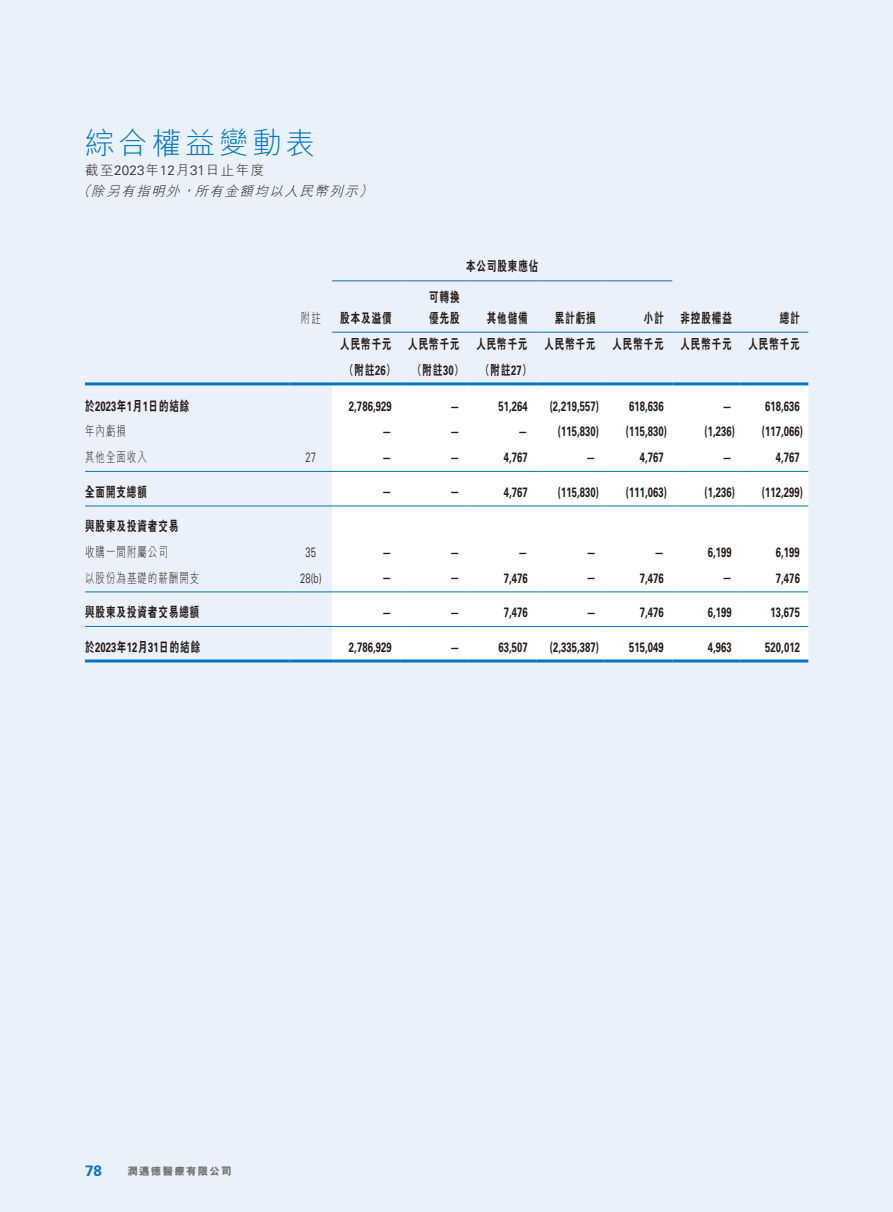
<style>
.page{position:relative;width:893px;height:1212px;background:#eaf1fa}
.page>*{position:absolute;margin:0;border:0;box-sizing:border-box;transform-origin:0 0}
.t1{font:300 30px "M Hei HK";letter-spacing:.115em;color:#0075c1}
.t2{font:700 15px "Univers";color:#0075c1}
.t3{font:700 13.5px "Univers";letter-spacing:.01em;color:#231916;scale:.7 1}
.t4{font:800 13.5px/21px "C Hei 2 HK";letter-spacing:.11em;color:#231916;scale:.7 1}
.t5{font:italic 300 13.5px/21px "M Hei HK";color:#231916}
.t6{font:300 13.5px "M Hei HK";letter-spacing:.11em;color:#231916;scale:.7 1}
.t7{font:300 13.5px "Univers";color:#231916;scale:.7 1}
.t8{font:800 10.5px "M Hei HK";letter-spacing:.115em;color:#727272}
.s1{font-style:normal}
.s2{font-family:"Univers";font-style:normal}
.s3{font-family:"Univers";font-weight:700}
.s4{font-family:"C Hei 2 HK";font-weight:800}
</style>
<div class="page">
<div style="left:332px;top:385px;width:476px;height:274px;background:#fff"></div>
<hr style="left:85px;top:382px;width:205px;height:3px;background:#0075c1">
<hr style="left:290px;top:382px;width:42px;height:3px;background:#0075c1">
<hr style="left:332px;top:382px;width:68px;height:3px;background:#0075c1">
<hr style="left:400px;top:382px;width:68px;height:3px;background:#0075c1">
<hr style="left:468px;top:382px;width:68px;height:3px;background:#0075c1">
<hr style="left:536px;top:382px;width:68px;height:3px;background:#0075c1">
<hr style="left:604px;top:382px;width:68px;height:3px;background:#0075c1">
<hr style="left:672px;top:382px;width:68px;height:3px;background:#0075c1">
<hr style="left:740px;top:382px;width:68px;height:3px;background:#0075c1">
<hr style="left:85px;top:659px;width:205px;height:3px;background:#0075c1">
<hr style="left:290px;top:659px;width:42px;height:3px;background:#0075c1">
<hr style="left:332px;top:659px;width:68px;height:3px;background:#0075c1">
<hr style="left:400px;top:659px;width:68px;height:3px;background:#0075c1">
<hr style="left:468px;top:659px;width:68px;height:3px;background:#0075c1">
<hr style="left:536px;top:659px;width:68px;height:3px;background:#0075c1">
<hr style="left:604px;top:659px;width:68px;height:3px;background:#0075c1">
<hr style="left:672px;top:659px;width:68px;height:3px;background:#0075c1">
<hr style="left:740px;top:659px;width:68px;height:3px;background:#0075c1">
<hr style="left:85px;top:471px;width:205px;height:1px;background:#0075c1">
<hr style="left:290px;top:471px;width:42px;height:1px;background:#0075c1">
<hr style="left:332px;top:471px;width:68px;height:1px;background:#0075c1">
<hr style="left:400px;top:471px;width:68px;height:1px;background:#0075c1">
<hr style="left:468px;top:471px;width:68px;height:1px;background:#0075c1">
<hr style="left:536px;top:471px;width:68px;height:1px;background:#0075c1">
<hr style="left:604px;top:471px;width:68px;height:1px;background:#0075c1">
<hr style="left:672px;top:471px;width:68px;height:1px;background:#0075c1">
<hr style="left:740px;top:471px;width:68px;height:1px;background:#0075c1">
<hr style="left:85px;top:506px;width:205px;height:1px;background:#0075c1">
<hr style="left:290px;top:506px;width:42px;height:1px;background:#0075c1">
<hr style="left:332px;top:506px;width:68px;height:1px;background:#0075c1">
<hr style="left:400px;top:506px;width:68px;height:1px;background:#0075c1">
<hr style="left:468px;top:506px;width:68px;height:1px;background:#0075c1">
<hr style="left:536px;top:506px;width:68px;height:1px;background:#0075c1">
<hr style="left:604px;top:506px;width:68px;height:1px;background:#0075c1">
<hr style="left:672px;top:506px;width:68px;height:1px;background:#0075c1">
<hr style="left:740px;top:506px;width:68px;height:1px;background:#0075c1">
<hr style="left:85px;top:591px;width:205px;height:1px;background:#0075c1">
<hr style="left:290px;top:591px;width:42px;height:1px;background:#0075c1">
<hr style="left:332px;top:591px;width:68px;height:1px;background:#0075c1">
<hr style="left:400px;top:591px;width:68px;height:1px;background:#0075c1">
<hr style="left:468px;top:591px;width:68px;height:1px;background:#0075c1">
<hr style="left:536px;top:591px;width:68px;height:1px;background:#0075c1">
<hr style="left:604px;top:591px;width:68px;height:1px;background:#0075c1">
<hr style="left:672px;top:591px;width:68px;height:1px;background:#0075c1">
<hr style="left:740px;top:591px;width:68px;height:1px;background:#0075c1">
<hr style="left:85px;top:626px;width:205px;height:1px;background:#0075c1">
<hr style="left:290px;top:626px;width:42px;height:1px;background:#0075c1">
<hr style="left:332px;top:626px;width:68px;height:1px;background:#0075c1">
<hr style="left:400px;top:626px;width:68px;height:1px;background:#0075c1">
<hr style="left:468px;top:626px;width:68px;height:1px;background:#0075c1">
<hr style="left:536px;top:626px;width:68px;height:1px;background:#0075c1">
<hr style="left:604px;top:626px;width:68px;height:1px;background:#0075c1">
<hr style="left:672px;top:626px;width:68px;height:1px;background:#0075c1">
<hr style="left:740px;top:626px;width:68px;height:1px;background:#0075c1">
<hr style="left:332px;top:332px;width:68px;height:1px;background:#0075c1">
<hr style="left:400px;top:332px;width:68px;height:1px;background:#0075c1">
<hr style="left:468px;top:332px;width:68px;height:1px;background:#0075c1">
<hr style="left:536px;top:332px;width:68px;height:1px;background:#0075c1">
<hr style="left:604px;top:332px;width:68px;height:1px;background:#0075c1">
<hr style="left:672px;top:332px;width:68px;height:1px;background:#0075c1">
<hr style="left:740px;top:332px;width:68px;height:1px;background:#0075c1">
<hr style="left:332px;top:280px;width:68px;height:1px;background:#0075c1">
<hr style="left:400px;top:280px;width:68px;height:1px;background:#0075c1">
<hr style="left:468px;top:280px;width:68px;height:1px;background:#0075c1">
<hr style="left:536px;top:280px;width:68px;height:1px;background:#0075c1">
<hr style="left:604px;top:280px;width:68px;height:1px;background:#0075c1">
<h1 class="t1" style="left:85px;top:122px;width:232px">綜合權益變動表</h1>
<p class="t5" style="left:77px;top:159px;width:302px;text-indent:8px"><span class="s1">截至</span><span class="s2">2023</span><span class="s1">年</span><span class="s2">12</span><span class="s1">月</span><span class="s2">31</span><span class="s1">日止年度<br></span>（除另有指明外，所有金額均以人民幣列示）</p>
<p class="t4" style="left:466px;top:256px;width:105px">本公司股東應佔</p>
<p class="t4" style="left:429px;top:286px;width:45px">可轉換優先股</p>
<p class="t4" style="left:487px;top:307px;width:60px">其他儲備</p>
<p class="t4" style="left:555px;top:307px;width:60px">累計虧損</p>
<p class="t4" style="left:644px;top:307px;width:127px">小計 非控股權益</p>
<p class="t4" style="left:780px;top:307px;width:30px">總計</p>
<p class="t4" style="left:340px;top:333px;width:658px">人民幣千元 人民幣千元 人民幣千元 人民幣千元 人民幣千元 人民幣千元 人民幣千元</p>
<p class="t4" style="left:345px;top:359px;width:74px">（附註<span class="s3">26</span>）</p>
<p class="t4" style="left:413px;top:359px;width:74px">（附註<span class="s3">30</span>）</p>
<p class="t4" style="left:481px;top:359px;width:74px">（附註<span class="s3">27</span>）</p>
<p class="t6" style="left:301px;top:308px;width:30px">附註</p>
<p class="t4" style="left:340px;top:307px;width:75px">股本及溢價</p>
<p class="t4" style="left:85px;top:395px;width:151px">於<span class="s3">2023</span>年<span class="s3">1</span>月<span class="s3">1</span>日的結餘</p>
<p class="t3" style="left:349px;top:398px;width:63px">2,786,929</p>
<p class="t3" style="left:450px;top:398px;width:15px">—</p>
<p class="t3" style="left:498px;top:398px;width:43px">51,264</p>
<p class="t3" style="left:550px;top:398px;width:72px">(2,219,557)</p>
<p class="t3" style="left:629px;top:398px;width:51px">618,636</p>
<p class="t3" style="left:722px;top:398px;width:15px">—</p>
<p class="t3" style="left:765px;top:398px;width:51px">618,636</p>
<p class="t6" style="left:85px;top:422px;width:60px">年內虧損</p>
<p class="t3" style="left:382px;top:423px;width:15px">—</p>
<p class="t3" style="left:450px;top:423px;width:15px">—</p>
<p class="t3" style="left:518px;top:424px;width:117px">— (115,830)</p>
<p class="t3" style="left:626px;top:424px;width:60px">(115,830)</p>
<p class="t3" style="left:704px;top:424px;width:45px">(1,236)</p>
<p class="t3" style="left:762px;top:424px;width:60px">(117,066)</p>
<p class="t6" style="left:85px;top:448px;width:90px">其他全面收入</p>
<p class="t7" style="left:306px;top:449px;width:17px">27</p>
<p class="t3" style="left:382px;top:449px;width:15px">—</p>
<p class="t3" style="left:450px;top:449px;width:15px">—</p>
<p class="t3" style="left:504px;top:449px;width:36px">4,767</p>
<p class="t3" style="left:586px;top:449px;width:15px">—</p>
<p class="t3" style="left:640px;top:449px;width:36px">4,767</p>
<p class="t3" style="left:722px;top:449px;width:15px">—</p>
<p class="t3" style="left:776px;top:449px;width:36px">4,767</p>
<p class="t4" style="left:85px;top:481px;width:90px">全面開支總額</p>
<p class="t3" style="left:382px;top:484px;width:15px">—</p>
<p class="t3" style="left:450px;top:484px;width:15px">—</p>
<p class="t3" style="left:504px;top:484px;width:36px">4,767</p>
<p class="t3" style="left:558px;top:484px;width:60px">(115,830)</p>
<p class="t3" style="left:626px;top:484px;width:60px">(111,063)</p>
<p class="t3" style="left:705px;top:484px;width:45px">(1,236)</p>
<p class="t3" style="left:762px;top:484px;width:60px">(112,299)</p>
<p class="t4" style="left:85px;top:516px;width:135px">與股東及投資者交易</p>
<p class="t6" style="left:85px;top:542px;width:120px">收購一間附屬公司</p>
<p class="t7" style="left:306px;top:544px;width:17px">35</p>
<p class="t3" style="left:382px;top:544px;width:15px">—</p>
<p class="t3" style="left:450px;top:544px;width:15px">—</p>
<p class="t3" style="left:518px;top:544px;width:15px">—</p>
<p class="t3" style="left:586px;top:544px;width:15px">—</p>
<p class="t3" style="left:654px;top:544px;width:15px">—</p>
<p class="t3" style="left:708px;top:544px;width:36px">6,199</p>
<p class="t3" style="left:776px;top:544px;width:36px">6,199</p>
<p class="t6" style="left:85px;top:568px;width:165px">以股份為基礎的薪酬開支</p>
<p class="t7" style="left:300px;top:570px;width:32px">28(b)</p>
<p class="t3" style="left:382px;top:570px;width:15px">—</p>
<p class="t3" style="left:450px;top:570px;width:15px">—</p>
<p class="t3" style="left:504px;top:570px;width:36px">7,476</p>
<p class="t3" style="left:586px;top:570px;width:15px">—</p>
<p class="t3" style="left:640px;top:570px;width:36px">7,476</p>
<p class="t3" style="left:722px;top:570px;width:15px">—</p>
<p class="t3" style="left:776px;top:570px;width:36px">7,476</p>
<p class="t4" style="left:85px;top:602px;width:165px">與股東及投資者交易總額</p>
<p class="t3" style="left:382px;top:604px;width:15px">—</p>
<p class="t3" style="left:450px;top:604px;width:15px">—</p>
<p class="t3" style="left:504px;top:604px;width:36px">7,476</p>
<p class="t3" style="left:586px;top:604px;width:15px">—</p>
<p class="t3" style="left:640px;top:604px;width:36px">7,476</p>
<p class="t3" style="left:708px;top:604px;width:36px">6,199</p>
<p class="t3" style="left:771px;top:604px;width:43px">13,675</p>
<p class="t3" style="left:85px;top:639px;width:166px"><span class="s4">於</span>2023<span class="s4">年</span>12<span class="s4">月</span>31<span class="s4">日的結餘</span></p>
<p class="t3" style="left:349px;top:639px;width:63px">2,786,929</p>
<p class="t3" style="left:450px;top:639px;width:15px">—</p>
<p class="t3" style="left:498px;top:639px;width:43px">63,507</p>
<p class="t3" style="left:550px;top:639px;width:72px">(2,335,387)</p>
<p class="t3" style="left:629px;top:639px;width:51px">515,049</p>
<p class="t3" style="left:708px;top:639px;width:36px">4,963</p>
<p class="t3" style="left:765px;top:639px;width:51px">520,012</p>
<p class="t2" style="left:85px;top:1162px;width:18px">78</p>
<p class="t8" style="left:128px;top:1164px;width:106px">潤邁德醫療有限公司</p>
</div>
